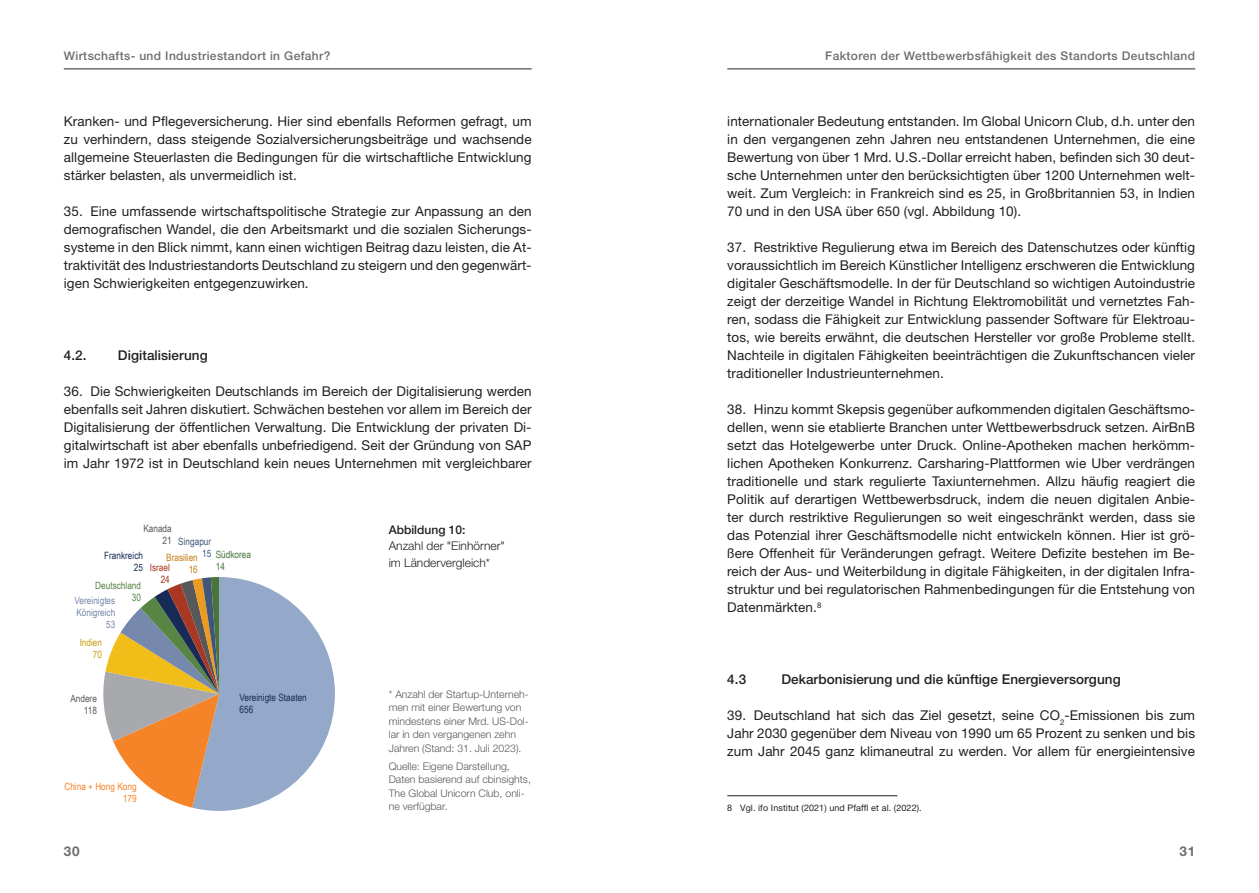
<style>
.page{position:relative;width:1259px;height:893px;background:#fff}
.page>*{position:absolute;margin:0;border:0;box-sizing:border-box;transform-origin:0 0}
.t1{font:13.5px/18px "Helvetica Neue LT Pro";letter-spacing:.005em;color:#231f20;text-align:justify}
.t2{font:500 13.5px "Helvetica Neue LT Pro";letter-spacing:.005em;color:#231f20}
.t3{font:700 13.5px "Helvetica Neue LT Pro";color:#6c6d70}
.t4{font:500 12px "Helvetica Neue LT Pro";letter-spacing:.03em;color:#6c6d70}
.t5{font:300 12px/16.5px "Helvetica Neue LT Pro";color:#231f20}
.t6{font:500 12px "Helvetica Neue LT Pro";color:#231f20}
.t7{font:300 10.5px/13.5px "Helvetica Neue LT Pro";color:#57585a}
.t8{font:10.05px/12px "Arial Narrow";color:#182b56;text-align:right}
.t9{font:10.05px/12px "Arial Narrow";color:#7688ab;text-align:right}
.t10{font:10.05px/12px "Arial Narrow";color:#57585a;text-align:right}
.t11{font:10.05px/12px "Arial Narrow";color:#f58327;text-align:right}
.t12{font:10.05px/12px "Arial Narrow";color:#568544;text-align:right}
.t13{font:10.05px "Arial Narrow";color:#49743a}
.t14{font:10.05px/12px "Arial Narrow";color:#c37f16;text-align:right}
.t15{font:10.05px/12px "Arial Narrow";color:#c69d12;text-align:right}
.t16{font:10.05px/12px "Arial Narrow";color:#a83724;text-align:right}
.t17{font:10.05px "Arial Narrow";color:#40567a}
.t18{font:9px "Helvetica Neue LT Pro";letter-spacing:.01em;color:#262324}
.s1{color:#40567a}
</style>
<div class="page">
<hr style="left:64px;top:68px;width:467px;height:2px;background:#6c6d70">
<hr style="left:727px;top:68px;width:468px;height:2px;background:#6c6d70">
<hr style="left:727px;top:795px;width:170px;height:1px;background:#231f20">
<svg style="left:103px;top:577px;width:232px;height:234px"></svg>
<p class="t4" style="left:64px;top:48px;width:268px">Wirtschafts- und Industriestandort in Gefahr?</p>
<p class="t1" style="left:64px;top:112px;width:469px">Kranken- und Pflegeversicherung. Hier sind ebenfalls Reformen gefragt, um zu verhindern, dass steigende Sozialversicherungsbeiträge und wachsende allgemeine Steuerlasten die Bedingungen für die wirtschaftliche Entwicklung stärker belasten, als unvermeidlich ist.</p>
<p class="t1" style="left:64px;top:202px;width:469px">35. Eine umfassende wirtschaftspolitische Strategie zur Anpassung an den demografischen Wandel, die den Arbeitsmarkt und die sozialen Sicherungs&shy;systeme in den Blick nimmt, kann einen wichtigen Beitrag dazu leisten, die At&shy;traktivität des Industriestandorts Deutschland zu steigern und den gegenwärt&shy;igen Schwierigkeiten entgegenzuwirken.</p>
<p class="t2" style="left:64px;top:347px;width:24px">4.2.</p>
<p class="t2" style="left:118px;top:347px;width:91px">Digitalisierung</p>
<p class="t1" style="left:64px;top:382px;width:469px">36. Die Schwierigkeiten Deutschlands im Bereich der Digitalisierung werden ebenfalls seit Jahren diskutiert. Schwächen bestehen vor allem im Bereich der Digitalisierung der öffentlichen Verwaltung. Die Entwicklung der privaten Di&shy;gitalwirtschaft ist aber ebenfalls unbefriedigend. Seit der Gründung von SAP im Jahr 1972 ist in Deutschland kein neues Unternehmen mit vergleichbarer</p>
<p class="t10" style="left:143px;top:522px;width:30px">Kanada<br>21</p>
<p class="t14" style="left:166px;top:551px;width:33px">Brasilien<br>16</p>
<p class="t17" style="left:178px;top:534px;width:34px">Singapur</p>
<p class="t13" style="left:202px;top:547px;width:50px"><span class="s1">15</span> Südkorea</p>
<p class="t13" style="left:216px;top:559px;width:11px">14</p>
<p class="t8" style="left:104px;top:549px;width:40px">Frankreich<br>25</p>
<p class="t16" style="left:150px;top:561px;width:22px">Israel<br>24</p>
<p class="t12" style="left:95px;top:579px;width:47px">Deutschland<br>30</p>
<p class="t15" style="left:80px;top:636px;width:24px">Indien<br>70</p>
<p class="t10" style="left:70px;top:692px;width:28px">Andere<br>118</p>
<p class="t9" style="left:75px;top:594px;width:42px">Vereinigtes<br>Königreich<br>53</p>
<p class="t8" style="left:239px;top:691px;width:69px;text-align:left">Vereinigte Staaten<br>656</p>
<p class="t11" style="left:64px;top:780px;width:74px">China + Hong Kong<br>179</p>
<p class="t3" style="left:64px;top:843px;width:17px">30</p>
<p class="t6" style="left:389px;top:522px;width:78px">Abbildung 10:</p>
<p class="t5" style="left:389px;top:537px;width:118px">Anzahl der "Einhörner" im Ländervergleich*</p>
<p class="t7" style="left:389px;top:687px;width:142px">* Anzahl der Startup-Unterneh&shy;men mit einer Bewertung von mindestens einer Mrd. US-Dol&shy;lar in den vergangenen zehn<br>Jahren (Stand: 31. Juli 2023).</p>
<p class="t7" style="left:389px;top:759px;width:144px">Quelle: Eigene Darstellung,<br>Daten basierend auf cbinsights,<br>The Global Unicorn Club, onli&shy;ne verfügbar.</p>
<p class="t4" style="left:825px;top:48px;width:371px">Faktoren der Wettbewerbsfähigkeit des Standorts Deutschland</p>
<p class="t1" style="left:727px;top:112px;width:469px">internationaler Bedeutung entstanden. Im Global Unicorn Club, d.h. unter den in den vergangenen zehn Jahren neu entstandenen Unternehmen, die eine Bewertung von über 1 Mrd. U.S.-Dollar erreicht haben, befinden sich 30 deut&shy;sche Unternehmen unter den berücksichtigten über 1200 Unternehmen welt&shy;weit. Zum Vergleich: in Frankreich sind es 25, in Großbritannien 53, in Indien 70 und in den USA über 650 (vgl. Abbildung 10).</p>
<p class="t1" style="left:727px;top:238px;width:469px">37. Restriktive Regulierung etwa im Bereich des Datenschutzes oder künftig voraussichtlich im Bereich Künstlicher Intelligenz erschweren die Entwicklung digitaler Geschäftsmodelle. In der für Deutschland so wichtigen Autoindustrie zeigt der derzeitige Wandel in Richtung Elektromobilität und vernetztes Fah&shy;ren, sodass die Fähigkeit zur Entwicklung passender Software für Elektroau&shy;tos, wie bereits erwähnt, die deutschen Hersteller vor große Probleme stellt.<br>Nachteile in digitalen Fähigkeiten beeinträchtigen die Zukunftschancen vieler traditioneller Industrieunternehmen.</p>
<p class="t1" style="left:727px;top:400px;width:469px">38. Hinzu kommt Skepsis gegenüber aufkommenden digitalen Geschäftsmo&shy;dellen, wenn sie etablierte Branchen unter Wettbewerbsdruck setzen. AirBnB setzt das Hotelgewerbe unter Druck. Online-Apotheken machen herkömm&shy;lichen Apotheken Konkurrenz. Carsharing-Plattformen wie Uber verdrängen traditionelle und stark regulierte Taxiunternehmen. Allzu häufig reagiert die Politik auf derartigen Wettbewerbsdruck, indem die neuen digitalen Anbie&shy;ter durch restriktive Regulierungen so weit eingeschränkt werden, dass sie das Potenzial ihrer Geschäftsmodelle nicht entwickeln können. Hier ist grö&shy;ßere Offenheit für Veränderungen gefragt. Weitere Defizite bestehen im Be&shy;reich der Aus- und Weiterbildung in digitale Fähigkeiten, in der digitalen Infra&shy;struktur und bei regulatorischen Rahmenbedingungen für die Entstehung von Datenmärkten.<sup>8</sup></p>
<p class="t2" style="left:727px;top:671px;width:20px">4.3</p>
<p class="t2" style="left:781px;top:671px;width:341px">Dekarbonisierung und die künftige Energieversorgung</p>
<p class="t1" style="left:727px;top:706px;width:469px">39. Deutschland hat sich das Ziel gesetzt, seine CO<sub>2</sub>-Emissionen bis zum Jahr 2030 gegenüber dem Niveau von 1990 um 65 Prozent zu senken und bis zum Jahr 2045 ganz klimaneutral zu werden. Vor allem für energieintensive</p>
<p class="t18" style="left:727px;top:802px;width:196px">8 Vgl. ifo Institut (2021) und Pfaffl et al. (2022).</p>
<p class="t3" style="left:1179px;top:843px;width:17px">31</p>
</div>
